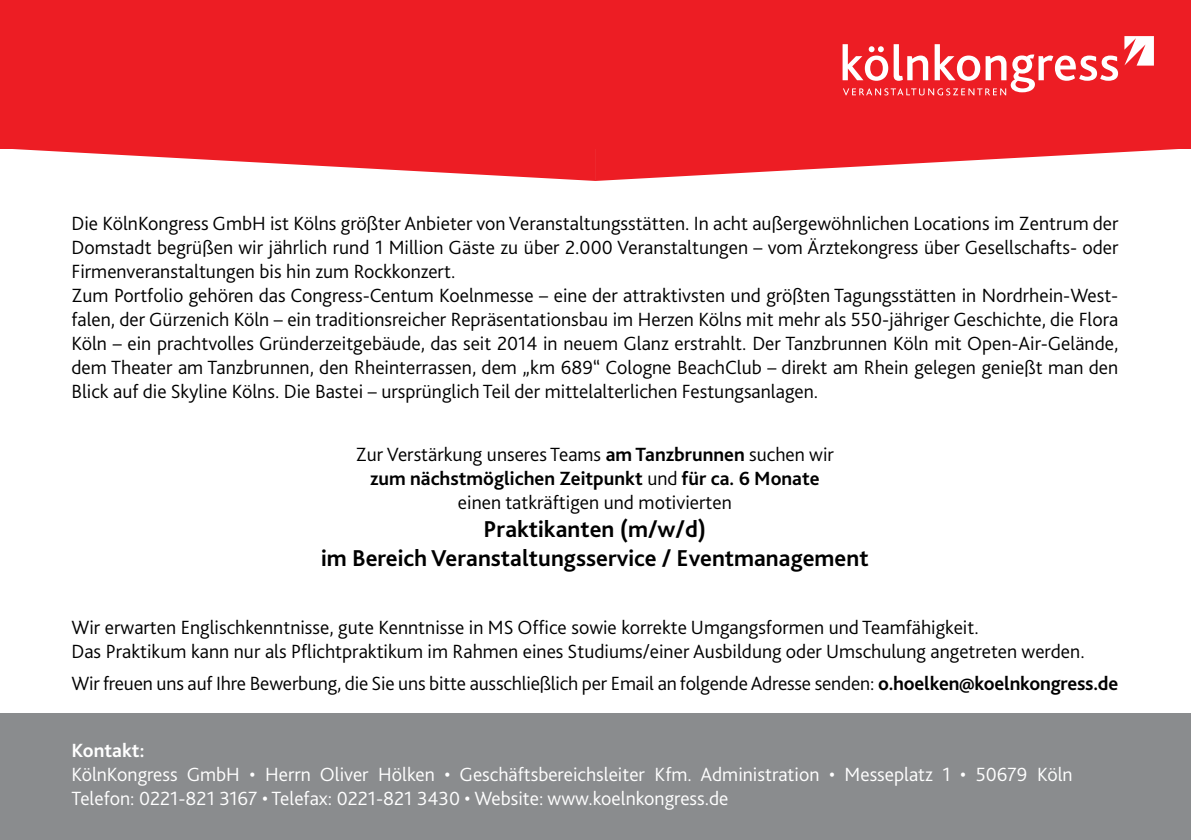
<style>
.page{position:relative;width:1191px;height:840px;background:#fff}
.page>*{position:absolute;margin:0;border:0;box-sizing:border-box;transform-origin:0 0}
.t1{font:700 24px/28.8px "Bliss 2";color:#000;text-align:center}
.t2{font:300 20px/24px "Bliss 2";color:#000}
.t3{font:300 20px/24px "Bliss 2";color:#fff}
.t4{font:700 20px "Bliss 2";color:#fff}
.s1{font-weight:700}
</style>
<div class="page">
<div style="left:0;top:713px;width:1191px;height:126px;background:#8a8c8e"></div>
<div style="left:0;top:0;width:1191px;height:148px;background:#ed1d24"></div>
<svg style="left:0;top:148px;width:1190px;height:33px"></svg>
<svg style="left:1124px;top:36px;width:29px;height:30px"></svg>
<svg style="left:842px;top:44px;width:276px;height:51px"></svg>
<p class="t2" style="left:71px;top:210px;width:1048px">Die KölnKongress GmbH ist Kölns größter Anbieter von Veranstaltungsstätten. In acht außergewöhnlichen Locations im Zentrum der Domstadt begrüßen wir jährlich rund 1 Million Gäste zu über 2.000 Veranstaltungen – vom Ärztekongress über Gesellschafts- oder Firmenveranstaltungen bis hin zum Rockkonzert.<br>Zum Portfolio gehören das Congress-Centum Koelnmesse – eine der attraktivsten und größten Tagungsstätten in Nordrhein-West&shy;falen, der Gürzenich Köln – ein traditionsreicher Repräsentationsbau im Herzen Kölns mit mehr als 550-jähriger Geschichte, die Flora Köln – ein prachtvolles Gründerzeitgebäude, das seit 2014 in neuem Glanz erstrahlt. Der Tanzbrunnen Köln mit Open-Air-Gelände, dem Theater am Tanzbrunnen, den Rheinterrassen, dem „km 689“ Cologne BeachClub – direkt am Rhein gelegen genießt man den Blick auf die Skyline Kölns. Die Bastei – ursprünglich Teil der mittelalterlichen Festungsanlagen.</p>
<p class="t2" style="left:356px;top:441px;width:479px;text-align:center">Zur Verstärkung unseres Teams <span class="s1">am Tanzbrunnen</span> suchen wir <span class="s1">zum nächstmöglichen Zeitpunkt</span> und <span class="s1">für ca. 6 Monate </span>einen tatkräftigen und motivierten</p>
<p class="t1" style="left:321px;top:514px;width:549px">Praktikanten (m/w/d)<br>im Bereich Veranstaltungsservice / Eventmanagement</p>
<p class="t2" style="left:71px;top:614px;width:1014px">Wir erwarten Englischkenntnisse, gute Kenntnisse in MS Office sowie korrekte Umgangsformen und Teamfähigkeit.<br>Das Praktikum kann nur als Pflichtpraktikum im Rahmen eines Studiums/einer Ausbildung oder Umschulung angetreten werden.</p>
<p class="t2" style="left:71px;top:670px;width:1048px">Wir freuen uns auf Ihre Bewerbung, die Sie uns bitte ausschließlich per Email an folgende Adresse senden: <span class="s1">o.hoelken@koelnkongress.de</span></p>
<p class="t4" style="left:71px;top:737px;width:75px">Kontakt:</p>
<p class="t3" style="left:71px;top:761px;width:1002px">KölnKongress GmbH • Herrn Oliver Hölken • Geschäftsbereichsleiter Kfm. Administration • Messeplatz 1 • 50679 Köln<br>Telefon: 0221-821 3167 • Telefax: 0221-821 3430 • Website: www.koelnkongress.de</p>
</div>
